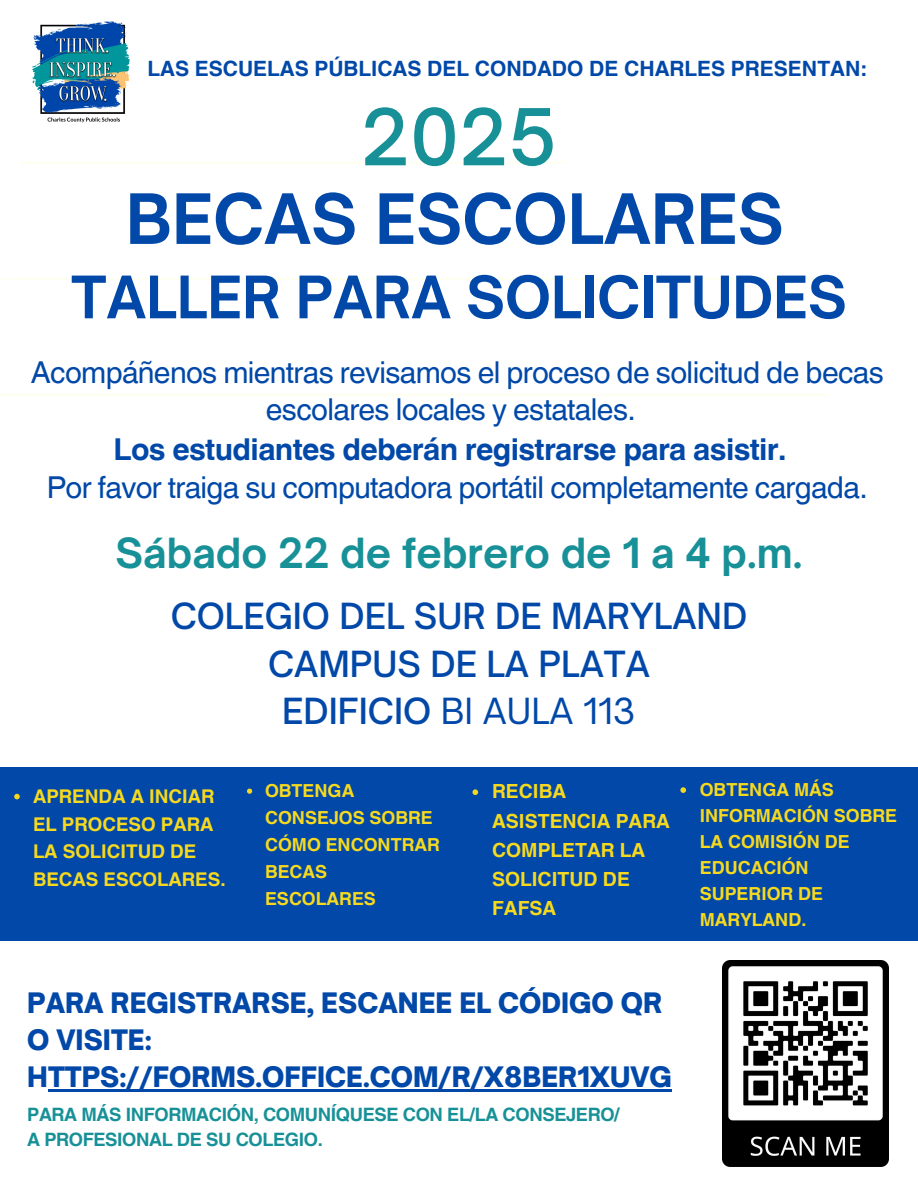
<style>
.page{position:relative;width:918px;height:1188px;background:#fff}
.page>*{position:absolute;margin:0;border:0;box-sizing:border-box;transform-origin:0 0}
.t1{font:500 75px "Open Sauce One";color:#179197}
.t2{font:700 66.3px "Open Sauce One";color:#0148a8}
.t3{font:700 55.95px "Open Sauce One";color:#0148a8}
.t4{font:700 39.75px "Open Sauce One";color:#179197}
.t5{font:500 34.5px/47.2px "Open Sauce One";color:#0148a8;text-align:center}
.t6{font:30.15px/38.8px "Helvetica World";letter-spacing:-.02em;color:#0148a8;text-align:center}
.t7{font:900 27px/37.2px "Open Sauce One";color:#0148a8}
.t8{font:700 21.15px "Helvetica World";color:#0148a8}
.t9{font:700 19.5px/29.2px "Helvetica World";color:#f6d91f}
.t10{font:700 18.9px/27.8px "Helvetica World";color:#f6d91f}
.t11{font:700 18.45px "Helvetica World";letter-spacing:-.02em;color:#179197}
.t12{font:700 18px/25.8px "Helvetica World";color:#f6d91f}
.s1{font-weight:700}
.s2{font-weight:400}
</style>
<div class="page">
<hr style="left:21px;top:162px;width:544px;height:2px;background:#fefef1">
<hr style="left:0;top:394px;width:828px;height:2px;background:#fefef1">
<hr style="left:1px;top:278px;width:827px;height:2px;background:#fefef1">
<img style="left:31px;top:21px;width:99px;height:102px">
<img style="left:723px;top:960px;width:165px;height:206px">
<hr style="left:48px;top:1089px;width:624px;height:3px;background:#0148a8">
<div style="left:0;top:767px;width:918px;height:174px;background:#0148a8"></div>
<svg style="left:14px;top:794px;width:6px;height:5px"></svg>
<svg style="left:247px;top:789px;width:5px;height:5px"></svg>
<svg style="left:472px;top:789px;width:6px;height:6px"></svg>
<svg style="left:680px;top:787px;width:6px;height:6px"></svg>
<h4 class="t8" style="left:148px;top:52px;width:720px">LAS ESCUELAS PÚBLICAS DEL CONDADO DE CHARLES PRESENTAN:</h4>
<p class="t1" style="left:361px;top:90px;width:197px">2025</p>
<p class="t2" style="left:126px;top:178px;width:660px">BECAS ESCOLARES</p>
<h1 class="t3" style="left:71px;top:262px;width:777px">TALLER PARA SOLICITUDES</h1>
<p class="t6" style="left:31px;top:353px;width:855px">Acompáñenos mientras revisamos el proceso de solicitud de becas escolares locales y estatales.<br><span class="s1">Los estudiantes deberán registrarse para asistir.</span></p>
<h2 class="t6" style="left:47px;top:468px;width:823px">Por favor traiga su computadora portátil completamente cargada.</h2>
<h6 class="t4" style="left:116px;top:528px;width:688px">Sábado 22 de febrero de 1 a 4 p.m.</h6>
<p class="t5" style="left:171px;top:593px;width:578px">COLEGIO DEL SUR DE MARYLAND<br>CAMPUS DE LA PLATA<br>EDIFICIO <span class="s2">BI AULA 113</span></p>
<p class="t10" style="left:33px;top:780px;width:194px">APRENDA A INCIAR<br>EL PROCESO PARA<br>LA SOLICITUD DE<br>BECAS ESCOLARES.</p>
<p class="t12" style="left:265px;top:775px;width:176px;line-height:27px">OBTENGA<br>CONSEJOS SOBRE<br>CÓMO ENCONTRAR<br>BECAS<br>ESCOLARES</p>
<p class="t9" style="left:492px;top:775px;width:179px">RECIBA<br>ASISTENCIA PARA<br>COMPLETAR LA<br>SOLICITUD DE<br>FAFSA</p>
<p class="t12" style="left:700px;top:775px;width:199px">OBTENGA MÁS<br>INFORMACIÓN SOBRE<br>LA COMISIÓN DE<br>EDUCACIÓN<br>SUPERIOR DE<br>MARYLAND.</p>
<p class="t7" style="left:27px;top:984px;width:646px">PARA REGISTRARSE, ESCANEE EL CÓDIGO QR<br>O VISITE:<br>HTTPS://FORMS.OFFICE.COM/R/X8BER1XUVG</p>
<h3 class="t11" style="left:27px;top:1100px;width:594px">PARA MÁS INFORMACIÓN, COMUNÍQUESE CON EL/LA CONSEJERO/</h3>
<p class="t11" style="left:27px;top:1124px;width:297px">A PROFESIONAL DE SU COLEGIO.</p>
</div>
